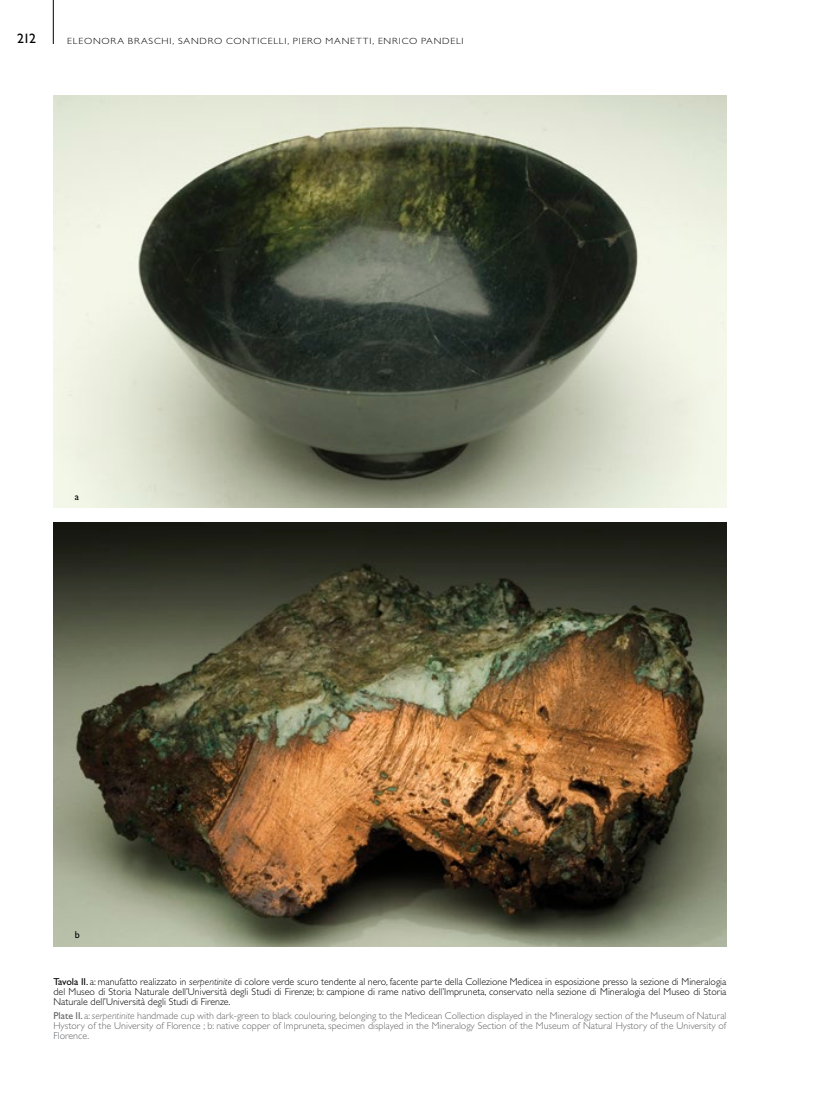
<style>
.page{position:relative;width:815px;height:1099px;background:#fff}
.page>*{position:absolute;margin:0;border:0;box-sizing:border-box;transform-origin:0 0}
.t1{font:13.75px "Gill Sans Std";color:#000}
.t2{font:300 10px/10px "Gill Sans Std";color:#000;text-align:justify}
.t3{font:300 10px/10px "Gill Sans Std";color:#636466;text-align:justify}
.t4{font:10px "Gill Sans Std";color:#000}
.t5{font:300 9px "Gill Sans Std";letter-spacing:.08em;color:#000;scale:1.11 1}
.s1{font-weight:400}
.s2{font-style:italic}
</style>
<div class="page">
<hr style="left:53px;top:0;width:1px;height:44px;background:#000">
<img style="left:53px;top:95px;width:673px;height:413px">
<img style="left:53px;top:522px;width:673px;height:424px">
<h1 class="t1" style="left:17px;top:31px;width:21px">212</h1>
<p class="t5" style="left:67px;top:36px;width:359px">Eleonora Braschi, Sandro Conticelli, Piero Manetti, Enrico Pandeli</p>
<p class="t4" style="left:75px;top:490px;width:6px">a</p>
<p class="t4" style="left:75px;top:928px;width:6px">b</p>
<p class="t2" style="left:53px;top:976px;width:675px"><span class="s1">Tavola II .</span> a: manufatto realizzato in <span class="s2">serpentinite</span> di colore verde scuro tendente al nero, facente parte della Collezione Medicea in esposizione presso la sezione di Mineralogia del Museo di Storia Naturale dell’Università degli Studi di Firenze; b: campione di rame nativo dell’Impruneta, conservato nella sezione di Mineralogia del Museo di Storia Naturale dell’Università degli Studi di Firenze.</p>
<p class="t3" style="left:53px;top:1010px;width:675px"><span class="s1">Plate II .</span> a: <span class="s2">serpentinite</span> handmade cup with dark-green to black coulouring, belonging to the Medicean Collection displayed in the Mineralogy section of the Museum of Natural Hystory of the University of Florence ; b: native copper of Impruneta, specimen displayed in the Mineralogy Section of the Museum of Natural Hystory of the University of Florence.</p>
</div>
